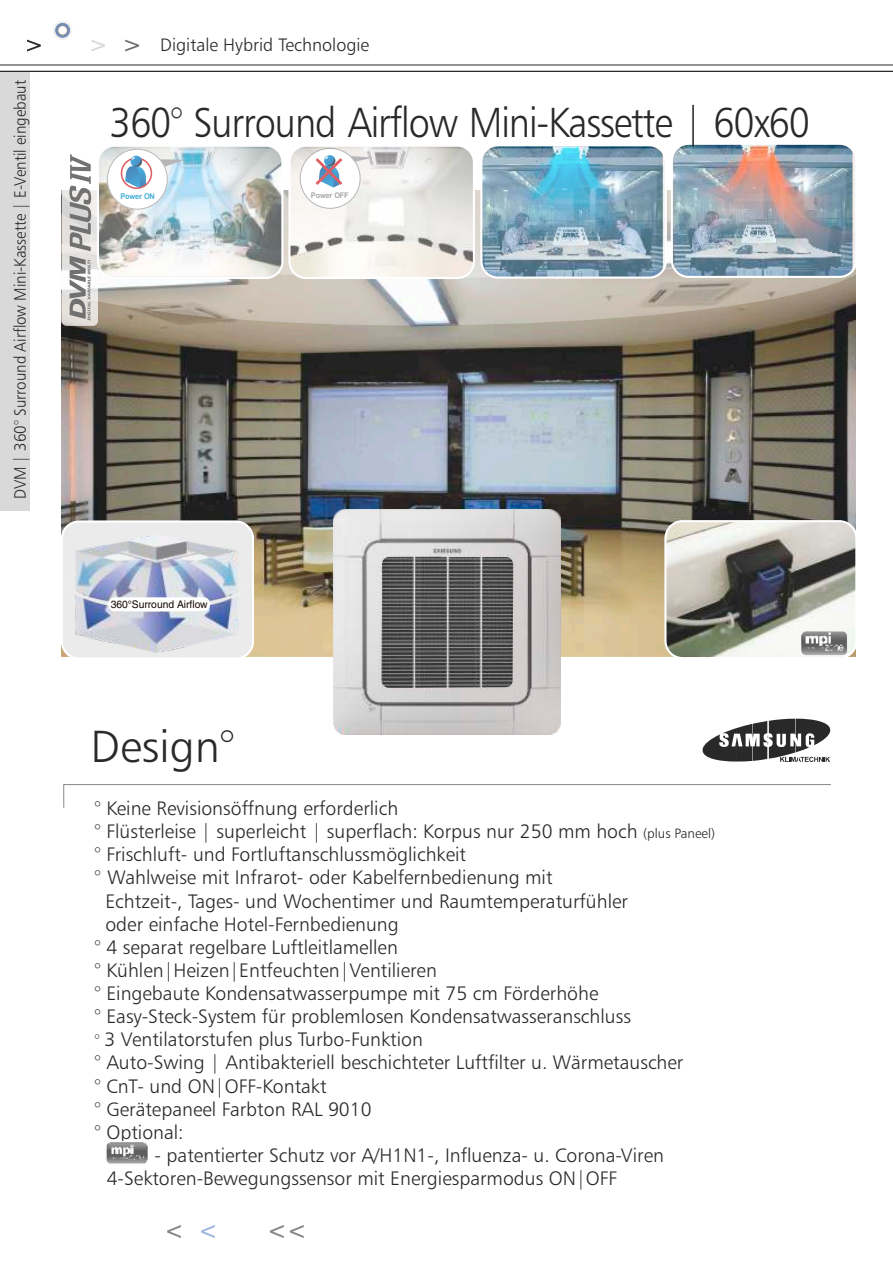
<style>
.page{position:relative;width:893px;height:1263px;background:#fff}
.page>*{position:absolute;margin:0;border:0;box-sizing:border-box;transform-origin:0 0}
.t1{font:45px "Humanist 777 BT Light B";color:#292929}
.t2{font:42px "Humanist 777 BT Light B";letter-spacing:-.03em;color:#292929;scale:.9 1}
.t3{font:19.5px/23.1px "Humanist 777 BT Light B";color:#292929}
.t4{font:18px "Humanist 777 BT Light B";color:#292929}
.t5{font:16.5px "Humanist 777 BT Light B";color:#292929;scale:.92 1}
.t6{font:10.5px "Helvetica";color:#150602}
.t7{font:700 7.95px "Arial";letter-spacing:-.025em;color:#0092c9;scale:.95 1}
.t8{font:700 7.8px "Arial";letter-spacing:-.025em;color:#89858a;scale:.95 1}
.s1{font-size:13.5px}
.s2{font-size:16.5px}
</style>
<div class="page">
<img style="left:62px;top:347px;width:794px;height:309px">
<div style="left:62px;top:521px;width:191px;height:137px;background:#ebebeb;border-radius:17px"></div>
<img style="left:75px;top:536px;width:178px;height:116px">
<div style="left:108px;top:597px;width:102px;height:14px;background:#fff;border-radius:6px"></div>
<div style="left:61px;top:520px;width:193px;height:139px;border:2px solid #fff;border-radius:17px"></div>
<img style="left:679px;top:146px;width:154px;height:2px">
<img style="left:502px;top:147px;width:131px;height:1px">
<img style="left:665px;top:521px;width:191px;height:137px;border-radius:17px">
<img style="left:801px;top:631px;width:46px;height:24px">
<div style="left:664px;top:520px;width:193px;height:139px;border:2px solid #fff;border-radius:17px"></div>
<svg style="left:703px;top:719px;width:127px;height:43px"></svg>
<svg style="left:63px;top:784px;width:768px;height:24px"></svg>
<img style="left:62px;top:148px;width:794px;height:199px">
<img style="left:333px;top:510px;width:227px;height:224px">
<img style="left:381px;top:556px;width:132px;height:132px">
<img style="left:106px;top:1142px;width:42px;height:22px">
<svg style="left:167px;top:1225px;width:137px;height:13px"></svg>
<div style="left:62px;top:149px;width:36px;height:177px;background:#fff;border-radius:5px;opacity:.74"></div>
<svg style="left:69px;top:154px;width:22px;height:166px"></svg>
<hr style="left:0;top:71px;width:893px;height:1px;background:#292929">
<hr style="left:0;top:65px;width:893px;height:1px;background:#292929">
<svg style="left:27px;top:40px;width:14px;height:12px"></svg>
<svg style="left:125px;top:40px;width:14px;height:12px"></svg>
<svg style="left:91px;top:40px;width:14px;height:12px"></svg>
<svg style="left:53px;top:21px;width:19px;height:19px"></svg>
<div style="left:0;top:72px;width:30px;height:438px;background:#d9d9d9"></div>
<p class="t5" style="left:13px;top:499px;width:457px;rotate:-90deg">DVM | 360° Surround Airflow Mini-Kassette | E-Ventil eingebaut</p>
<p class="t4" style="left:160px;top:37px;width:211px">Digitale Hybrid Technologie</p>
<h2 class="t2" style="left:110px;top:105px;width:780px">360° Surround Airflow Mini-Kassette | 60x60</h2>
<p class="t7" style="left:120px;top:194px;width:38px">Power ON</p>
<p class="t8" style="left:311px;top:193px;width:41px">Power OFF</p>
<p class="t6" style="left:111px;top:600px;width:98px">360°Surround Airflow</p>
<h1 class="t1" style="left:90px;top:728px;width:146px">Design°</h1>
<p class="t3" style="left:94px;top:798px;width:305px">° Keine Revisionsöffnung erforderlich</p>
<p class="t3" style="left:94px;top:822px;width:622px">° Flüsterleise | superleicht | superflach: Korpus nur 250 mm hoch <span class="s1">(plus Paneel)</span></p>
<p class="t3" style="left:94px;top:845px;width:373px">° Frischluft- und Fortluftanschlussmöglichkeit</p>
<p class="t3" style="left:94px;top:868px;width:460px">° Wahlweise mit Infrarot- oder Kabelfernbedienung mit</p>
<p class="t3" style="left:105px;top:891px;width:524px">Echtzeit-, Tages- und Wochentimer und Raumtemperaturfühler</p>
<p class="t3" style="left:105px;top:914px;width:295px">oder einfache Hotel-Fernbedienung</p>
<p class="t3" style="left:94px;top:937px;width:305px">° 4 separat regelbare Luftleitlamellen</p>
<p class="t3" style="left:94px;top:960px;width:344px">° Kühlen|Heizen|Entfeuchten|Ventilieren</p>
<p class="t3" style="left:94px;top:983px;width:505px">° Eingebaute Kondensatwasserpumpe mit 75 cm Förderhöhe</p>
<p class="t3" style="left:94px;top:1006px;width:538px">° Easy-Steck-System für problemlosen Kondensatwasseranschluss</p>
<p class="t3" style="left:94px;top:1030px;width:330px"><span class="s2">°</span> 3 Ventilatorstufen plus Turbo-Funktion</p>
<p class="t3" style="left:94px;top:1053px;width:590px">° Auto-Swing | Antibakteriell beschichteter Luftfilter u. Wärmetauscher</p>
<p class="t3" style="left:94px;top:1076px;width:234px">° CnT- und ON|OFF-Kontakt</p>
<p class="t3" style="left:94px;top:1099px;width:279px">° Gerätepaneel Farbton RAL 9010</p>
<p class="t3" style="left:94px;top:1122px;width:91px">° Optional:</p>
<p class="t3" style="left:107px;top:1145px;width:559px;text-indent:48px">- patentierter Schutz vor A/H1N1-, Influenza- u. Corona-Viren<br>4-Sektoren-Bewegungssensor mit Energiesparmodus ON|OFF</p>
</div>
